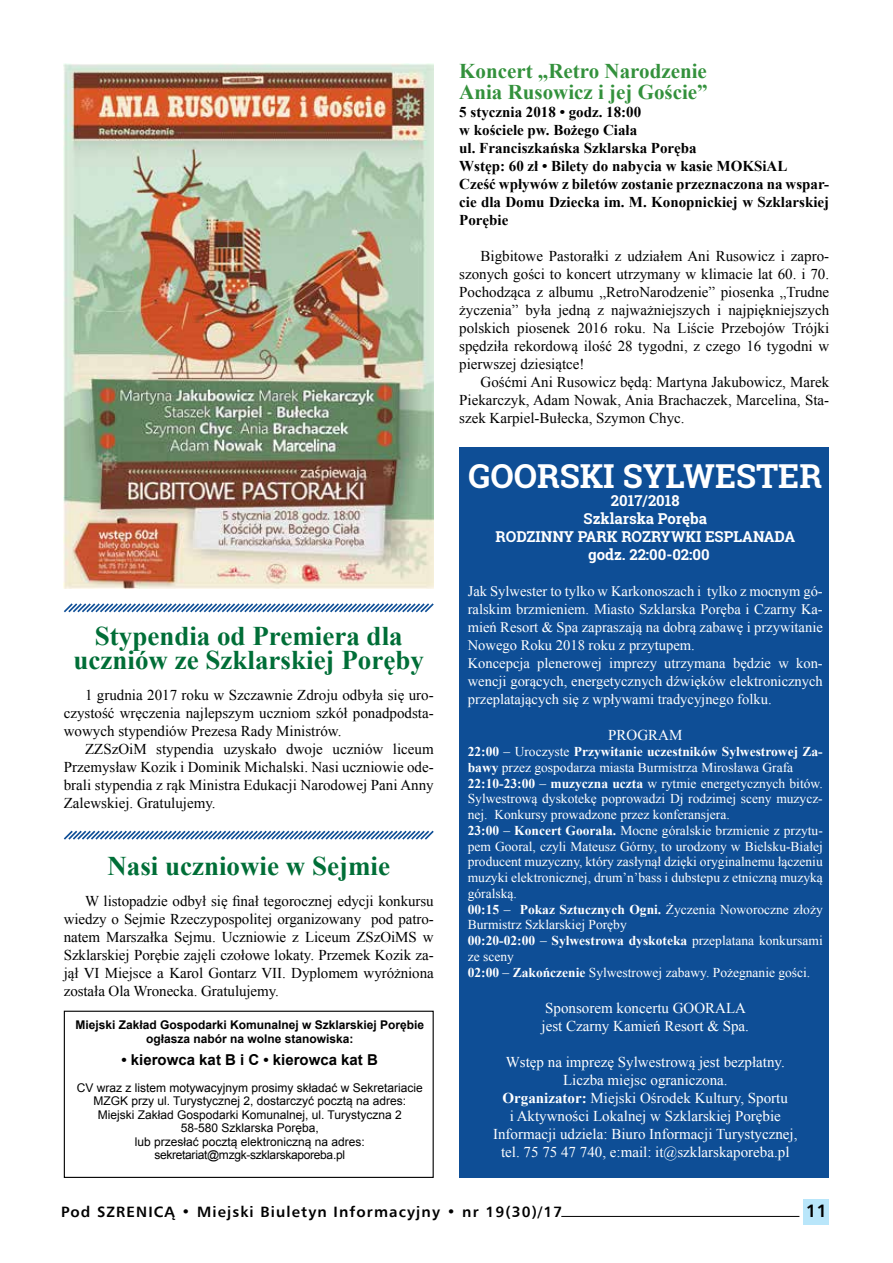
<style>
.page{position:relative;width:893px;height:1263px;background:#fff}
.page>*{position:absolute;margin:0;border:0;box-sizing:border-box;transform-origin:0 0}
.t1{font:700 33px "Roboto Slab";color:#fff}
.t2{font:700 27px/24px "Times New Roman";color:#006e37;text-align:center}
.t3{font:700 21px/21px "Times New Roman";color:#33913c}
.t4{font:700 18px "Humnst 777 EU";color:#000}
.t5{font:15px/18px "Times New Roman";color:#000;text-align:justify}
.t6{font:15px/18px "Times New Roman";color:#fff}
.t7{font:700 15px/18px "Times New Roman";color:#000}
.t8{font:700 15px/18px "Roboto Slab";color:#fff;text-align:center}
.t9{font:700 15px "Humnst 777 EU";letter-spacing:.075em;color:#000}
.t10{font:700 15px "Arial";color:#000}
.t11{font:14.55px/18px "Times New Roman";color:#fff}
.t12{font:13.5px/15.8px "Times New Roman";color:#fff}
.t13{font:12px/13.5px "Arial";color:#000;text-align:center}
.t14{font:700 12px/13.5px "Arial";color:#000;text-align:center}
.s1{font-weight:700}
</style>
<div class="page">
<div style="left:804px;top:1199px;width:25px;height:26px;background:#b9e6fa"></div>
<hr style="left:561px;top:1216px;width:238px;height:1px;background:#000">
<img style="left:64px;top:64px;width:370px;height:524px">
<svg style="left:63px;top:603px;width:371px;height:10px"></svg>
<div style="left:64px;top:1011px;width:370px;height:167px;border:1px solid #000"></div>
<div style="left:459px;top:448px;width:370px;height:730px;background:#0e4e96"></div>
<svg style="left:63px;top:830px;width:371px;height:10px"></svg>
<h2 class="t2" style="left:74px;top:623px;width:352px">Stypendia od Premiera dla uczniów ze Szklarskiej Poręby</h2>
<p class="t5" style="left:64px;top:685px;width:371px;text-indent:21px">1 grudnia 2017 roku w Szczawnie Zdroju odbyła się uro&shy;czystość wręczenia najlepszym uczniom szkół ponadpodsta&shy;wowych stypendiów Prezesa Rady Ministrów.</p>
<p class="t5" style="left:64px;top:739px;width:371px;text-indent:21px">ZZSzOiM stypendia uzyskało dwoje uczniów liceum Przemysław Kozik i Dominik Michalski. Nasi uczniowie ode&shy;brali stypendia z rąk Ministra Edukacji Narodowej Pani Anny Zalewskiej. Gratulujemy.</p>
<h2 class="t2" style="left:107px;top:853px;width:284px">Nasi uczniowie w Sejmie</h2>
<p class="t5" style="left:64px;top:891px;width:371px;text-indent:21px">W listopadzie odbył się finał tegorocznej edycji konkursu wiedzy o Sejmie Rzeczypospolitej organizowany pod patro&shy;natem Marszałka Sejmu. Uczniowie z Liceum ZSzOiMS w Szklarskiej Porębie zajęli czołowe lokaty. Przemek Kozik za&shy;jął VI Miejsce a Karol Gontarz VII. Dyplomem wyróżniona została Ola Wronecka. Gratulujemy.</p>
<p class="t14" style="left:75px;top:1019px;width:350px">Miejski Zakład Gospodarki Komunalnej w Szklarskiej Porębie ogłasza nabór na wolne stanowiska:</p>
<p class="t10" style="left:122px;top:1049px;width:258px">• kierowca kat B i C • kierowca kat B</p>
<p class="t13" style="left:77px;top:1081px;width:348px">CV wraz z listem motywacyjnym prosimy składać w Sekretariacie MZGK przy ul. Turystycznej 2, dostarczyć pocztą na adres:<br>Miejski Zakład Gospodarki Komunalnej, ul. Turystyczna 2<br>58-580 Szklarska Poręba,<br>lub przesłać pocztą elektroniczną na adres: sekretariat@mzgk-szklarskaporeba.pl</p>
<h3 class="t3" style="left:459px;top:60px;width:250px">Koncert „Retro Narodzenie<br>Ania Rusowicz i jej Goście”</h3>
<p class="t7" style="left:459px;top:103px;width:371px">5 stycznia 2018 • godz. 18:00<br>w kościele pw. Bożego Ciała<br>ul. Franciszkańska Szklarska Poręba<br>Wstęp: 60 zł • Bilety do nabycia w kasie MOKSiAL<br>Cześć wpływów z biletów zostanie przeznaczona na wspar&shy;cie dla Domu Dziecka im. M. Konopnickiej w Szklarskiej Porębie</p>
<p class="t5" style="left:459px;top:247px;width:371px;text-indent:21px">Bigbitowe Pastorałki z udziałem Ani Rusowicz i zapro&shy;szonych gości to koncert utrzymany w klimacie lat 60. i 70.<br>Pochodząca z albumu „RetroNarodzenie” piosenka „Trudne życzenia” była jedną z najważniejszych i najpiękniejszych polskich piosenek 2016 roku. Na Liście Przebojów Trójki spędziła rekordową ilość 28 tygodni, z czego 16 tygodni w pierwszej dziesiątce!</p>
<p class="t5" style="left:459px;top:373px;width:371px;text-indent:21px">Gośćmi Ani Rusowicz będą: Martyna Jakubowicz, Marek Piekarczyk, Adam Nowak, Ania Brachaczek, Marcelina, Sta&shy;szek Karpiel-Bułecka, Szymon Chyc.</p>
<h1 class="t1" style="left:468px;top:454px;width:355px">GOORSKI SYLWESTER</h1>
<p class="t8" style="left:495px;top:492px;width:301px">2017/2018<br>Szklarska Poręba<br>RODZINNY PARK ROZRYWKI ESPLANADA godz. 22:00-02:00</p>
<p class="t11" style="left:468px;top:582px;width:357px">Jak Sylwester to tylko w Karkonoszach i tylko z mocnym gó&shy;ralskim brzmieniem. Miasto Szklarska Poręba i Czarny Ka&shy;mień Resort &amp; Spa zapraszają na dobrą zabawę i przywitanie Nowego Roku 2018 roku z przytupem.<br>Koncepcja plenerowej imprezy utrzymana będzie w kon&shy;wencji gorących, energetycznych dźwięków elektronicznych przeplatających się z wpływami tradycyjnego folku.</p>
<p class="t6" style="left:608px;top:726px;width:21px">Program</p>
<p class="t12" style="left:468px;top:743px;width:357px"><span class="s1">22:00</span> – Uroczyste <span class="s1">Przywitanie uczestników Sylwestrowej Za&shy;bawy</span> przez gospodarza miasta Burmistrza Mirosława Grafa <span class="s1">22:10-23:00</span> – <span class="s1">muzyczna uczta</span> w rytmie energetycznych bitów.<br>Sylwestrową dyskotekę poprowadzi Dj rodzimej sceny muzycz&shy;nej. Konkursy prowadzone przez konferansjera.<br><span class="s1">23:00</span> – <span class="s1">Koncert Goorala.</span> Mocne góralskie brzmienie z przytu&shy;pem Gooral, czyli Mateusz Górny, to urodzony w Bielsku-Białej producent muzyczny, który zasłynął dzięki oryginalnemu łączeniu muzyki elektronicznej, drum’n’bass i dubstepu z etniczną muzyką góralską.<br><span class="s1">00:15</span> – <span class="s1">Pokaz Sztucznych Ogni.</span> Życzenia Noworoczne złoży Burmistrz Szklarskiej Poręby<br><span class="s1">00:20-02:00</span> – <span class="s1">Sylwestrowa dyskoteka</span> przeplatana konkursami ze sceny<br><span class="s1">02:00</span> – <span class="s1">Zakończenie</span> Sylwestrowej zabawy. Pożegnanie gości.</p>
<p class="t6" style="left:542px;top:998px;width:209px">Sponsorem koncertu GOORALA jest Czarny Kamień Resort &amp; Spa.</p>
<p class="t6" style="left:493px;top:1052px;width:306px;text-align:center">Wstęp na imprezę Sylwestrową jest bezpłatny.<br>Liczba miejsc ograniczona.<br><span class="s1">Organizator:</span> Miejski Ośrodek Kultury, Sportu<br>i Aktywności Lokalnej w Szklarskiej Porębie Informacji udziela: Biuro Informacji Turystycznej, tel. 75 75 47 740, e:mail: it@szklarskaporeba.pl</p>
<p class="t9" style="left:61px;top:1202px;width:503px">Pod SZRENICĄ • Miejski Biuletyn Informacyjny • nr 19(30)/17</p>
<p class="t4" style="left:806px;top:1199px;width:23px">11</p>
</div>
